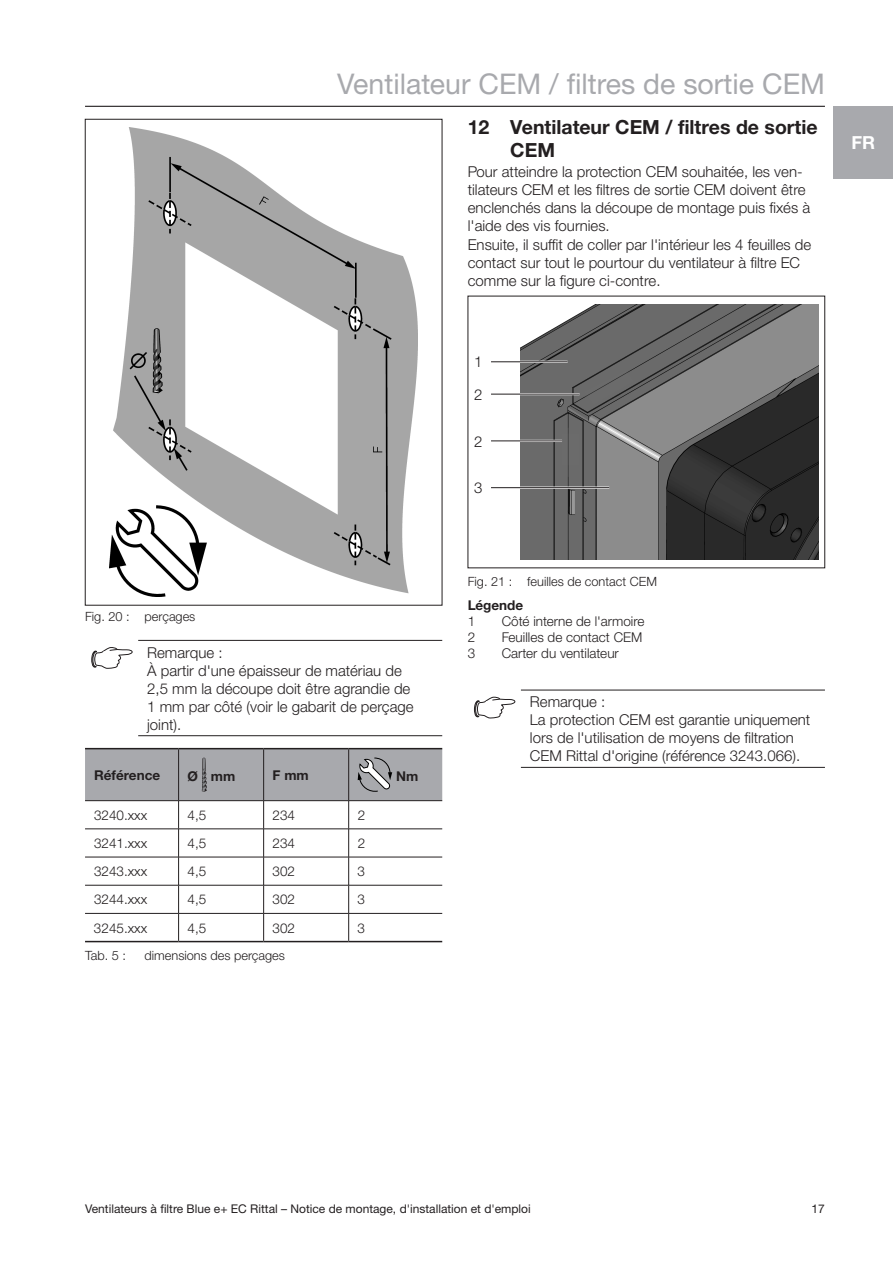
<style>
.page{position:relative;width:893px;height:1263px;background:#fff}
.page>*{position:absolute;margin:0;border:0;box-sizing:border-box;transform-origin:0 0}
.t1{font:28.5px "Neue Helvetica For Rittal";color:#a8a9ad}
.t2{font:700 19.5px/23.4px "Neue Helvetica For Rittal";color:#231f20}
.t3{font:700 18px "Neue Helvetica For Rittal";color:#fff}
.t4{font:300 15px/18px "Neue Helvetica For Rittal";color:#231f20}
.t5{font:300 13.5px "Neue Helvetica For Rittal";color:#231f20}
.t6{font:700 13.5px "Neue Helvetica For Rittal";color:#231f20}
.t7{font:300 12.75px "Neue Helvetica For Rittal";color:#231f20}
.t8{font:12px "Neue Helvetica For Rittal";color:#231f20}
</style>
<div class="page">
<hr style="left:85px;top:106px;width:740px;height:1px;background:#231f20">
<div style="left:833px;top:106px;width:60px;height:73px;background:#a8a9ad"></div>
<img style="left:110px;top:128px;width:308px;height:469px">
<hr style="left:138px;top:640px;width:304px;height:1px;background:#231f20">
<hr style="left:138px;top:735px;width:304px;height:1px;background:#231f20">
<svg style="left:91px;top:647px;width:42px;height:22px"></svg>
<hr style="left:85px;top:748px;width:94px;height:1px;background:#231f20">
<hr style="left:179px;top:748px;width:85px;height:1px;background:#231f20">
<hr style="left:264px;top:748px;width:85px;height:1px;background:#231f20">
<hr style="left:349px;top:748px;width:93px;height:1px;background:#231f20">
<hr style="left:85px;top:941px;width:94px;height:1px;background:#231f20">
<hr style="left:179px;top:941px;width:85px;height:1px;background:#231f20">
<hr style="left:264px;top:941px;width:85px;height:1px;background:#231f20">
<hr style="left:349px;top:941px;width:93px;height:1px;background:#231f20">
<svg style="left:85px;top:749px;width:357px;height:192px"></svg>
<img style="left:521px;top:304px;width:297px;height:255px">
<hr style="left:491px;top:361px;width:77px;height:2px;background:#fff">
<hr style="left:491px;top:393px;width:88px;height:2px;background:#fff">
<hr style="left:491px;top:486px;width:118px;height:3px;background:#fff">
<hr style="left:491px;top:440px;width:71px;height:2px;background:#fff">
<hr style="left:491px;top:361px;width:77px;height:1px;background:#231f20">
<hr style="left:491px;top:394px;width:88px;height:1px;background:#231f20">
<hr style="left:491px;top:487px;width:118px;height:1px;background:#231f20">
<hr style="left:491px;top:440px;width:71px;height:1px;background:#231f20">
<hr style="left:521px;top:690px;width:304px;height:1px;background:#231f20">
<hr style="left:521px;top:767px;width:304px;height:1px;background:#231f20">
<svg style="left:474px;top:696px;width:42px;height:23px"></svg>
<h1 class="t1" style="left:337px;top:66px;width:489px">Ventilateur CEM / filtres de sortie CEM</h1>
<h2 class="t2" style="left:510px;top:115px;width:309px;text-indent:-43px">12 Ventilateur CEM / filtres de sortie<br>CEM</h2>
<p class="t4" style="left:468px;top:162px;width:344px">Pour atteindre la protection CEM souhaitée, les ven&shy;tilateurs CEM et les filtres de sortie CEM doivent être enclenchés dans la découpe de montage puis fixés à l'aide des vis fournies.</p>
<p class="t4" style="left:468px;top:236px;width:345px">Ensuite, il suffit de coller par l'intérieur les 4 feuilles de contact sur tout le pourtour du ventilateur à filtre EC comme sur la figure ci-contre.</p>
<p class="t4" style="left:474px;top:346px;width:10px;line-height:32.2px">1<br>2</p>
<p class="t4" style="left:474px;top:432px;width:10px">2</p>
<p class="t4" style="left:474px;top:479px;width:10px">3</p>
<p class="t3" style="left:851px;top:132px;width:25px">FR</p>
<p class="t7" style="left:85px;top:608px;width:112px">Fig. 20 : perçages</p>
<p class="t4" style="left:147px;top:643px;width:268px">Remarque :<br>À partir d'une épaisseur de matériau de<br>2,5 mm la découpe doit être agrandie de<br>1 mm par côté (voir le gabarit de perçage joint).</p>
<p class="t6" style="left:94px;top:767px;width:68px">Référence</p>
<p class="t6" style="left:188px;top:768px;width:49px">Ø mm</p>
<p class="t6" style="left:273px;top:767px;width:38px">F mm</p>
<p class="t6" style="left:396px;top:768px;width:24px">Nm</p>
<p class="t5" style="left:94px;top:807px;width:55px">3240.xxx</p>
<p class="t5" style="left:188px;top:807px;width:20px">4,5</p>
<p class="t5" style="left:273px;top:807px;width:24px">234</p>
<p class="t5" style="left:358px;top:807px;width:9px">2</p>
<p class="t5" style="left:94px;top:835px;width:55px">3241.xxx</p>
<p class="t5" style="left:188px;top:835px;width:20px">4,5</p>
<p class="t5" style="left:273px;top:835px;width:24px">234</p>
<p class="t5" style="left:358px;top:835px;width:9px">2</p>
<p class="t5" style="left:94px;top:863px;width:55px">3243.xxx</p>
<p class="t5" style="left:188px;top:863px;width:20px">4,5</p>
<p class="t5" style="left:273px;top:863px;width:24px">302</p>
<p class="t5" style="left:358px;top:863px;width:9px">3</p>
<p class="t5" style="left:94px;top:891px;width:55px">3244.xxx</p>
<p class="t5" style="left:188px;top:891px;width:20px">4,5</p>
<p class="t5" style="left:273px;top:891px;width:24px">302</p>
<p class="t5" style="left:358px;top:891px;width:9px">3</p>
<p class="t5" style="left:94px;top:919px;width:55px">3245.xxx</p>
<p class="t5" style="left:188px;top:919px;width:20px">4,5</p>
<p class="t5" style="left:273px;top:919px;width:24px">302</p>
<p class="t5" style="left:358px;top:919px;width:9px">3</p>
<p class="t7" style="left:85px;top:948px;width:43px">Tab. 5 :</p>
<p class="t7" style="left:145px;top:948px;width:142px">dimensions des perçages</p>
<p class="t7" style="left:468px;top:574px;width:191px">Fig. 21 : feuilles de contact CEM</p>
<p class="t6" style="left:468px;top:597px;width:57px">Légende</p>
<p class="t5" style="left:468px;top:613px;width:9px">1</p>
<p class="t5" style="left:502px;top:613px;width:144px">Côté interne de l'armoire</p>
<p class="t5" style="left:468px;top:629px;width:9px">2</p>
<p class="t5" style="left:502px;top:629px;width:142px">Feuilles de contact CEM</p>
<p class="t5" style="left:468px;top:645px;width:9px">3</p>
<p class="t5" style="left:502px;top:645px;width:119px">Carter du ventilateur</p>
<p class="t4" style="left:530px;top:693px;width:282px">Remarque :<br>La protection CEM est garantie uniquement lors de l'utilisation de moyens de filtration CEM Rittal d'origine (référence 3243.066).</p>
<p class="t8" style="left:85px;top:1201px;width:447px">Ventilateurs à filtre Blue e+ EC Rittal – Notice de montage, d'installation et d'emploi</p>
<p class="t8" style="left:812px;top:1201px;width:15px">17</p>
</div>
